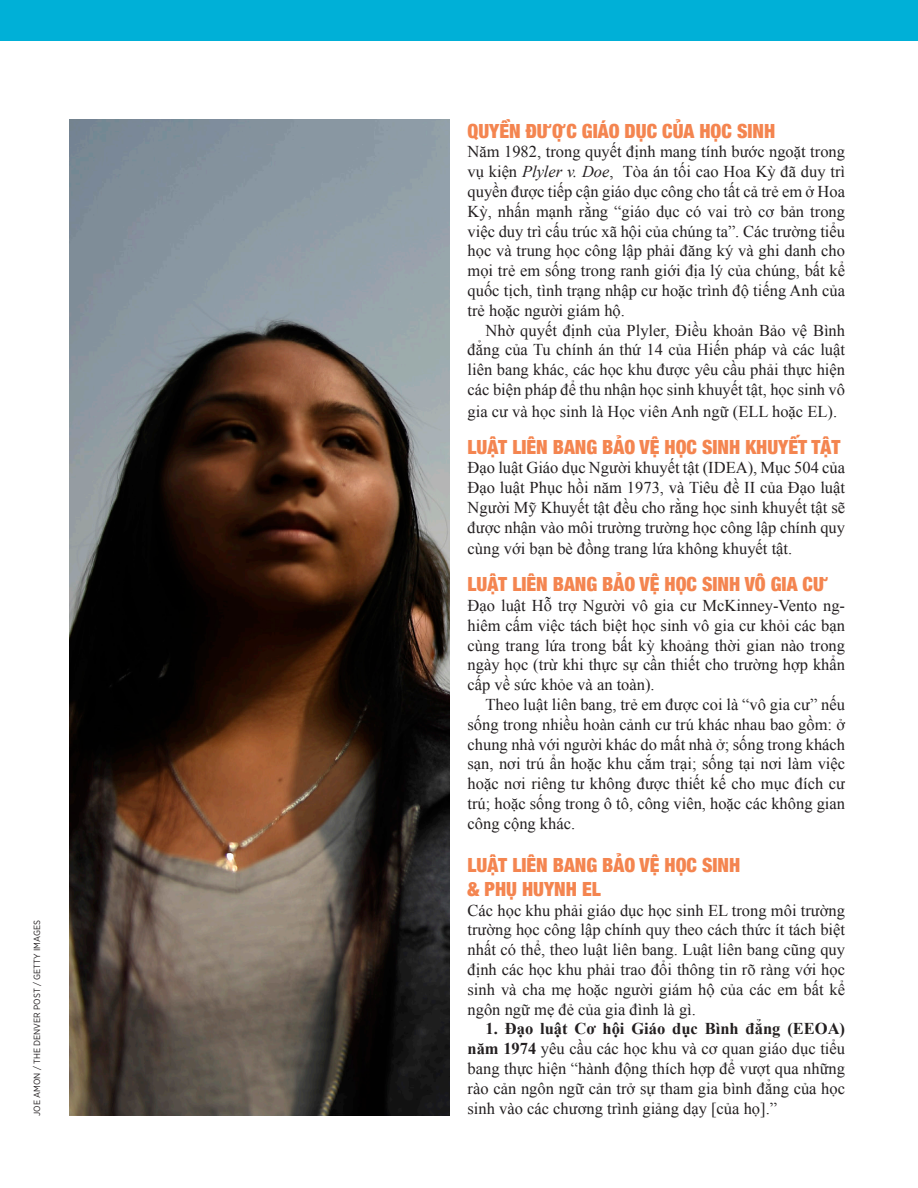
<style>
.page{position:relative;width:918px;height:1188px;background:#fff}
.page>*{position:absolute;margin:0;border:0;box-sizing:border-box;transform-origin:0 0}
.t1{font:900 condensed 19.5px/23.4px "Helvetica Neue";color:#f48550}
.t2{font:16.5px/19.8px "Times New Roman";color:#231f20;text-align:justify}
.Photo_Credit{font:9px "Gotham Narrow";color:#231f20}
.s1{font-style:italic}
.s2{font-weight:700}
</style>
<div class="page">
<div style="left:0;top:0;width:918px;height:40px;background:#00b0d7"></div>
<img style="left:70px;top:120px;width:380px;height:996px">
<p class="Photo_Credit" style="left:31px;top:1116px;width:197px;rotate:-90deg">JOE AMON / THE DENVER POST / GETTY IMAGES</p>
<p class="t1" style="left:468px;top:118px;width:309px">QUYỀN ĐƯỢC GIÁO DỤC CỦA HỌC SINH</p>
<p class="t2" style="left:468px;top:142px;width:379px">Năm 1982, trong quyết định mang tính bước ngoặt trong vụ kiện <span class="s1">Plyler v. Doe</span>, Tòa án tối cao Hoa Kỳ đã duy trì quyền được tiếp cận giáo dục công cho tất cả trẻ em ở Hoa Kỳ, nhấn mạnh rằng “giáo dục có vai trò cơ bản trong việc duy trì cấu trúc xã hội của chúng ta”. Các trường tiểu học và trung học công lập phải đăng ký và ghi danh cho mọi trẻ em sống trong ranh giới địa lý của chúng, bất kể quốc tịch, tình trạng nhập cư hoặc trình độ tiếng Anh của trẻ hoặc người giám hộ.</p>
<p class="t2" style="left:468px;top:320px;width:379px;text-indent:18px">Nhờ quyết định của Plyler, Điều khoản Bảo vệ Bình đẳng của Tu chính án thứ 14 của Hiến pháp và các luật liên bang khác, các học khu được yêu cầu phải thực hiện các biện pháp để thu nhận học sinh khuyết tật, học sinh vô</p>
<p class="t2" style="left:468px;top:401px;width:371px">gia cư và học sinh là Học viên Anh ngữ (ELL hoặc EL).</p>
<p class="t1" style="left:468px;top:434px;width:374px">LUẬT LIÊN BANG BẢO VỆ HỌC SINH KHUYẾT TẬT</p>
<p class="t2" style="left:468px;top:458px;width:379px">Đạo luật Giáo dục Người khuyết tật (IDEA), Mục 504 của Đạo luật Phục hồi năm 1973, và Tiêu đề II của Đạo luật Người Mỹ Khuyết tật đều cho rằng học sinh khuyết tật sẽ được nhận vào môi trường trường học công lập chính quy</p>
<p class="t2" style="left:468px;top:539px;width:326px">cùng với bạn bè đồng trang lứa không khuyết tật.</p>
<p class="t1" style="left:468px;top:571px;width:362px">LUẬT LIÊN BANG BẢO VỆ HỌC SINH VÔ GIA CƯ</p>
<p class="t2" style="left:468px;top:595px;width:379px">Đạo luật Hỗ trợ Người vô gia cư McKinney-Vento ng&shy;hiêm cấm việc tách biệt học sinh vô gia cư khỏi các bạn cùng trang lứa trong bất kỳ khoảng thời gian nào trong ngày học (trừ khi thực sự cần thiết cho trường hợp khẩn cấp về sức khỏe và an toàn).</p>
<p class="t2" style="left:468px;top:694px;width:379px;text-indent:18px">Theo luật liên bang, trẻ em được coi là “vô gia cư” nếu sống trong nhiều hoàn cảnh cư trú khác nhau bao gồm: ở chung nhà với người khác do mất nhà ở; sống trong khách sạn, nơi trú ẩn hoặc khu cắm trại; sống tại nơi làm việc hoặc nơi riêng tư không được thiết kế cho mục đích cư trú; hoặc sống trong ô tô, công viên, hoặc các không gian công cộng khác.</p>
<p class="t1" style="left:468px;top:853px;width:274px">LUẬT LIÊN BANG BẢO VỆ HỌC SINH &amp; PHỤ HUYNH EL</p>
<p class="t2" style="left:468px;top:900px;width:379px">Các học khu phải giáo dục học sinh EL trong môi trường trường học công lập chính quy theo cách thức ít tách biệt nhất có thể, theo luật liên bang. Luật liên bang cũng quy định các học khu phải trao đổi thông tin rõ ràng với học sinh và cha mẹ hoặc người giám hộ của các em bất kể ngôn ngữ mẹ đẻ của gia đình là gì.</p>
<p class="t2" style="left:468px;top:1019px;width:379px;text-indent:18px"><span class="s2">1. Đạo luật Cơ hội Giáo dục Bình đẳng (EEOA) năm 1974</span> yêu cầu các học khu và cơ quan giáo dục tiểu bang thực hiện “hành động thích hợp để vượt qua những rào cản ngôn ngữ cản trở sự tham gia bình đẳng của học sinh vào các chương trình giảng dạy [của họ].”</p>
</div>
